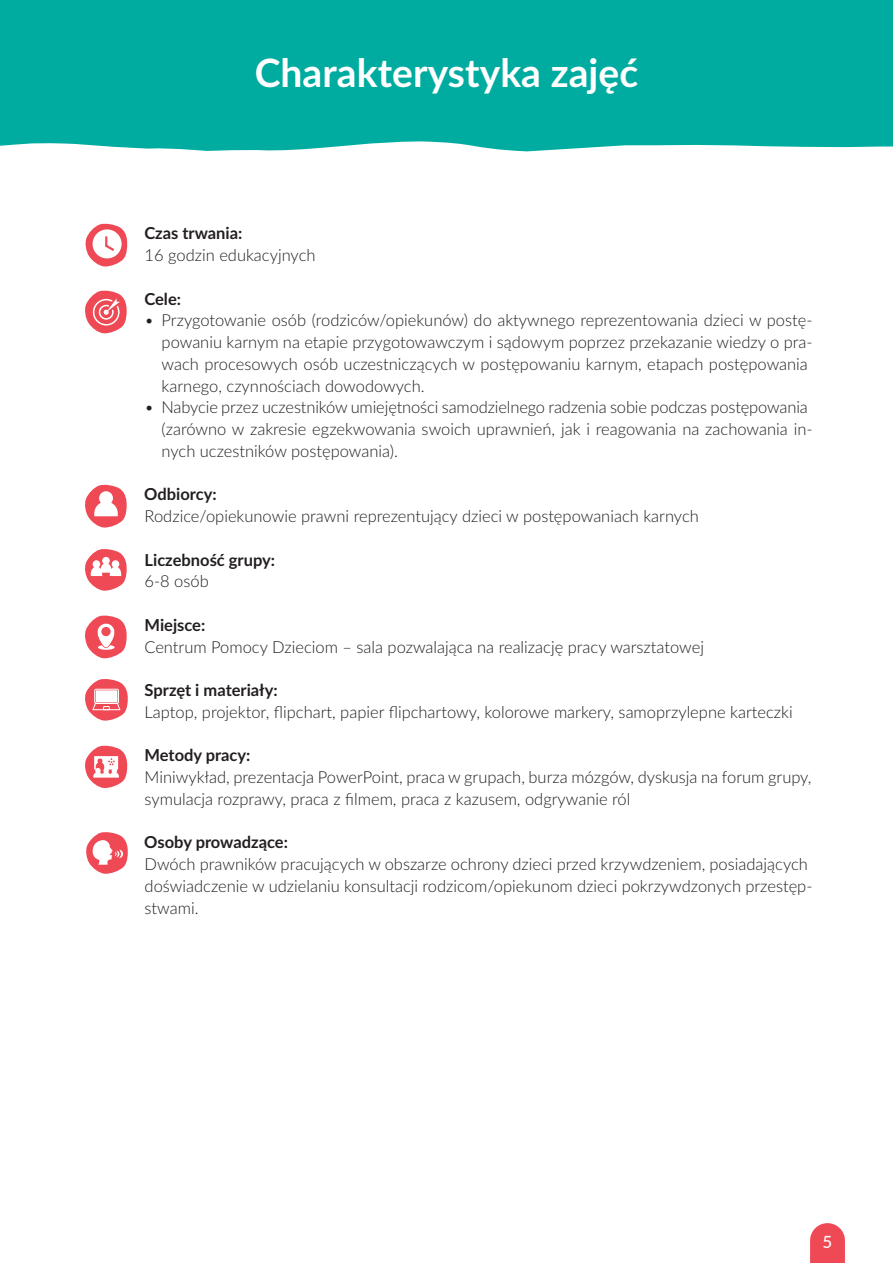
<style>
.page{position:relative;width:893px;height:1263px;background:#fff}
.page>*{position:absolute;margin:0;border:0;box-sizing:border-box;transform-origin:0 0}
.t1{font:700 39px "Lato";color:#fff}
.t2{font:500 16.8px "Lato";color:#fff}
.t3{font:300 16.5px/21.8px "Lato";color:#231f20}
.t4{font:700 16.5px "Lato";color:#231f20}
</style>
<div class="page">
<svg style="left:810px;top:1223px;width:35px;height:40px"></svg>
<div style="left:0;top:0;width:893px;height:152px;background:#00aca0"></div>
<svg style="left:85px;top:549px;width:42px;height:42px"></svg>
<svg style="left:85px;top:615px;width:42px;height:44px"></svg>
<div style="left:101px;top:627px;width:10px;height:9px;background:#ef4b55;border-radius:50%"></div>
<svg style="left:85px;top:679px;width:43px;height:42px"></svg>
<svg style="left:86px;top:832px;width:42px;height:42px"></svg>
<svg style="left:85px;top:223px;width:43px;height:44px"></svg>
<svg style="left:85px;top:290px;width:42px;height:44px"></svg>
<svg style="left:85px;top:745px;width:43px;height:43px"></svg>
<svg style="left:85px;top:484px;width:42px;height:44px"></svg>
<h1 class="t1" style="left:255px;top:56px;width:385px">Charakterystyka zajęć</h1>
<p class="t4" style="left:144px;top:226px;width:100px">Czas trwania:</p>
<p class="t3" style="left:145px;top:245px;width:172px">16 godzin edukacyjnych</p>
<p class="t4" style="left:144px;top:291px;width:38px">Cele:</p>
<p class="t3" style="left:162px;top:310px;width:652px;text-indent:-17px">• Przygotowanie osób (rodziców/opiekunów) do aktywnego reprezentowania dzieci w postę&shy;powaniu karnym na etapie przygotowawczym i sądowym poprzez przekazanie wiedzy o pra&shy;wach procesowych osób uczestniczących w postępowaniu karnym, etapach postępowania karnego, czynnościach dowodowych.</p>
<p class="t3" style="left:161px;top:397px;width:652px;text-indent:-17px">• Nabycie przez uczestników umiejętności samodzielnego radzenia sobie podczas postępowania (zarówno w zakresie egzekwowania swoich uprawnień, jak i reagowania na zachowania in&shy;nych uczestników postępowania).</p>
<p class="t4" style="left:144px;top:487px;width:74px">Odbiorcy:</p>
<p class="t3" style="left:145px;top:506px;width:556px">Rodzice/opiekunowie prawni reprezentujący dzieci w postępowaniach karnych</p>
<p class="t4" style="left:145px;top:552px;width:132px">Liczebność grupy:</p>
<p class="t3" style="left:145px;top:571px;width:66px">6-8 osób</p>
<p class="t4" style="left:145px;top:617px;width:62px">Miejsce:</p>
<p class="t3" style="left:144px;top:637px;width:561px">Centrum Pomocy Dzieciom – sala pozwalająca na realizację pracy warsztatowej</p>
<p class="t4" style="left:145px;top:683px;width:135px">Sprzęt i materiały:</p>
<p class="t3" style="left:145px;top:702px;width:650px">Laptop, projektor, flipchart, papier flipchartowy, kolorowe markery, samoprzylepne karteczki</p>
<p class="t4" style="left:145px;top:748px;width:107px">Metody pracy:</p>
<p class="t3" style="left:145px;top:767px;width:668px">Miniwykład, prezentacja PowerPoint, praca w grupach, burza mózgów, dyskusja na forum grupy, symulacja rozprawy, praca z filmem, praca z kazusem, odgrywanie ról</p>
<p class="t4" style="left:144px;top:835px;width:145px">Osoby prowadzące:</p>
<p class="t3" style="left:145px;top:854px;width:669px">Dwóch prawników pracujących w obszarze ochrony dzieci przed krzywdzeniem, posiadających doświadczenie w udzielaniu konsultacji rodzicom/opiekunom dzieci pokrzywdzonych przestęp&shy;stwami.</p>
<p class="t2" style="left:823px;top:1235px;width:11px">5</p>
</div>
